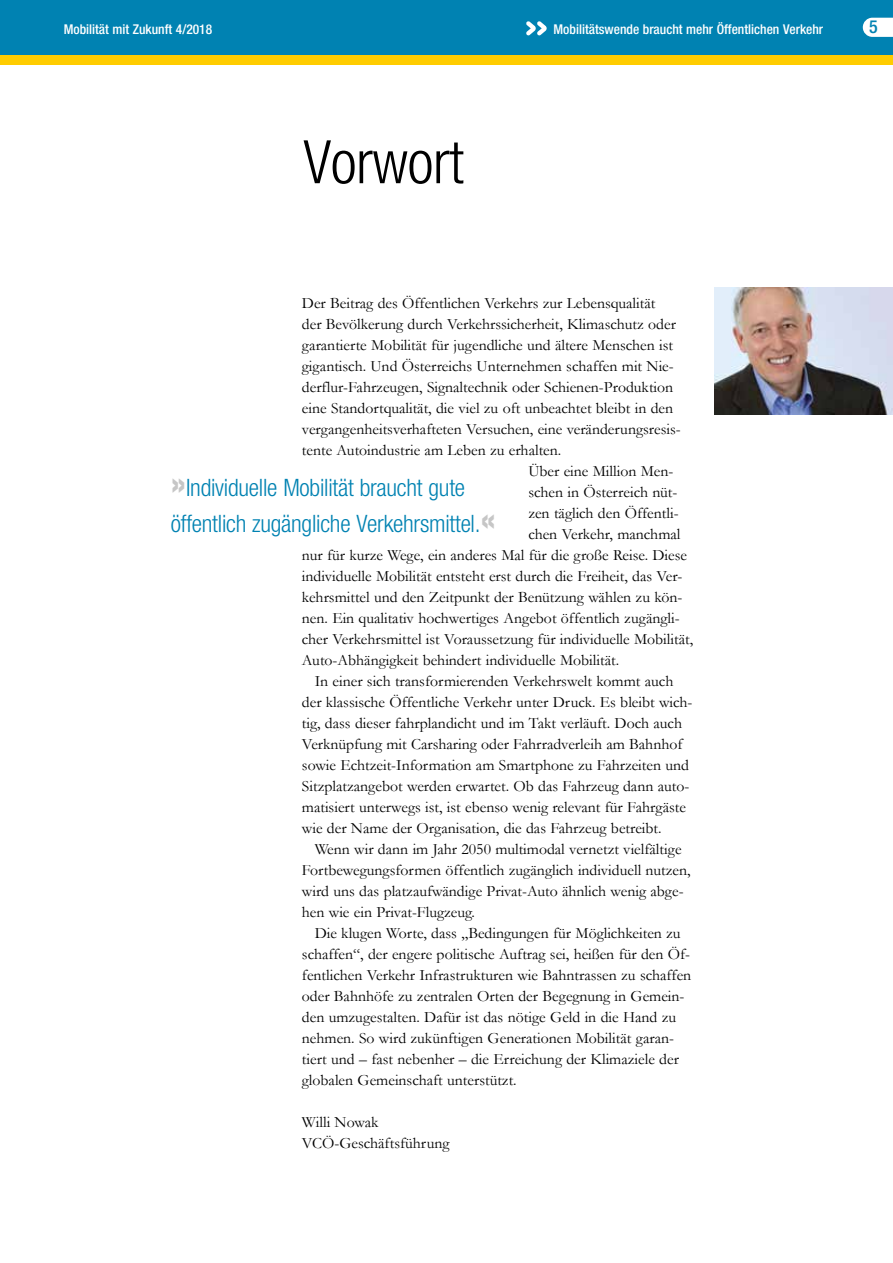
<style>
.page{position:relative;width:893px;height:1263px;background:#fff}
.page>*{position:absolute;margin:0;border:0;box-sizing:border-box;transform-origin:0 0}
.t1{font:300 condensed 60px "Helvetica Neue";letter-spacing:-.005em;color:#000}
.t2{font:300 condensed 24px/36px "Helvetica Neue";letter-spacing:-.01em;color:#0082b2}
.t3{font:500 condensed 18px "Helvetica Neue";color:#0082b2}
.t4{font:15.75px/21px "Garamond";color:#000}
.t5{font:500 condensed 13.5px "Helvetica Neue";color:#fff}
.s1{font-weight:700;font-size:36px;color:#c6c6c6}
</style>
<div class="page">
<div style="left:0;top:0;width:893px;height:55px;background:#0082b2"></div>
<div style="left:0;top:55px;width:893px;height:10px;background:#fc0"></div>
<svg style="left:863px;top:18px;width:30px;height:19px"></svg>
<svg style="left:526px;top:21px;width:21px;height:14px"></svg>
<img style="left:714px;top:287px;width:179px;height:127px">
<p class="t5" style="left:64px;top:21px;width:150px">Mobilität mit Zukunft 4/2018</p>
<p class="t5" style="left:554px;top:21px;width:271px">Mobilitätswende braucht mehr Öffentlichen Verkehr</p>
<p class="t3" style="left:869px;top:16px;width:10px">5</p>
<h1 class="t1" style="left:303px;top:128px;width:162px">Vorwort</h1>
<p class="t4" style="left:302px;top:292px;width:355px">Der Beitrag des Öffentlichen Verkehrs zur Lebensqualität</p>
<p class="t4" style="left:302px;top:313px;width:375px">der Bevölkerung durch Verkehrssicherheit, Klimaschutz oder</p>
<p class="t4" style="left:302px;top:334px;width:373px">garantierte Mobilität für jugendliche und ältere Menschen ist</p>
<p class="t4" style="left:302px;top:355px;width:373px">gigantisch. Und Österreichs Unternehmen schaffen mit Nie-</p>
<p class="t4" style="left:302px;top:376px;width:373px">derflur-Fahrzeugen, Signaltechnik oder Schienen-Produktion</p>
<p class="t4" style="left:302px;top:397px;width:373px">eine Standortqualität, die viel zu oft unbeachtet bleibt in den</p>
<p class="t4" style="left:302px;top:418px;width:380px">vergangenheitsverhafteten Versuchen, eine veränderungsresis-</p>
<p class="t4" style="left:302px;top:439px;width:261px">tente Autoindustrie am Leben zu erhalten.</p>
<p class="t4" style="left:528px;top:460px;width:147px">Über eine Million Men-</p>
<p class="t4" style="left:528px;top:481px;width:151px">schen in Österreich nüt-</p>
<p class="t4" style="left:528px;top:502px;width:152px">zen täglich den Öffentli-</p>
<p class="t4" style="left:528px;top:523px;width:154px">chen Verkehr, manchmal</p>
<p class="t4" style="left:302px;top:544px;width:387px">nur für kurze Wege, ein anderes Mal für die große Reise. Diese</p>
<p class="t4" style="left:302px;top:565px;width:382px">individuelle Mobilität entsteht erst durch die Freiheit, das Ver-</p>
<p class="t4" style="left:302px;top:586px;width:382px">kehrsmittel und den Zeitpunkt der Benützung wählen zu kön-</p>
<p class="t4" style="left:302px;top:607px;width:379px">nen. Ein qualitativ hochwertiges Angebot öffentlich zugängli-</p>
<p class="t4" style="left:302px;top:628px;width:393px">cher Verkehrsmittel ist Voraussetzung für individuelle Mobilität,</p>
<p class="t4" style="left:302px;top:649px;width:319px">Auto-Abhängigkeit behindert individuelle Mobilität.</p>
<p class="t4" style="left:315px;top:670px;width:360px">In einer sich transformierenden Verkehrswelt kommt auch</p>
<p class="t4" style="left:302px;top:691px;width:392px">der klassische Öffentliche Verkehr unter Druck. Es bleibt wich-</p>
<p class="t4" style="left:302px;top:712px;width:382px">tig, dass dieser fahrplandicht und im Takt verläuft. Doch auch</p>
<p class="t4" style="left:302px;top:733px;width:382px">Verknüpfung mit Carsharing oder Fahrradverleih am Bahnhof</p>
<p class="t4" style="left:302px;top:754px;width:389px">sowie Echtzeit-Information am Smartphone zu Fahrzeiten und</p>
<p class="t4" style="left:302px;top:775px;width:389px">Sitzplatzangebot werden erwartet. Ob das Fahrzeug dann auto-</p>
<p class="t4" style="left:302px;top:796px;width:386px">matisiert unterwegs ist, ist ebenso wenig relevant für Fahrgäste</p>
<p class="t4" style="left:302px;top:817px;width:361px">wie der Name der Organisation, die das Fahrzeug betreibt.</p>
<p class="t4" style="left:315px;top:838px;width:368px">Wenn wir dann im Jahr 2050 multimodal vernetzt vielfältige</p>
<p class="t4" style="left:302px;top:859px;width:390px">Fortbewegungsformen öffentlich zugänglich individuell nutzen,</p>
<p class="t4" style="left:302px;top:880px;width:383px">wird uns das platzaufwändige Privat-Auto ähnlich wenig abge-</p>
<p class="t4" style="left:302px;top:901px;width:175px">hen wie ein Privat-Flugzeug.</p>
<p class="t4" style="left:315px;top:922px;width:367px">Die klugen Worte, dass „Bedingungen für Möglichkeiten zu</p>
<p class="t4" style="left:302px;top:943px;width:390px">schaffen“, der engere politische Auftrag sei, heißen für den Öf-</p>
<p class="t4" style="left:302px;top:964px;width:391px">fentlichen Verkehr Infrastrukturen wie Bahntrassen zu schaffen</p>
<p class="t4" style="left:302px;top:985px;width:384px">oder Bahnhöfe zu zentralen Orten der Begegnung in Gemein-</p>
<p class="t4" style="left:302px;top:1006px;width:376px">den umzugestalten. Dafür ist das nötige Geld in die Hand zu</p>
<p class="t4" style="left:302px;top:1027px;width:374px">nehmen. So wird zukünftigen Generationen Mobilität garan-</p>
<p class="t4" style="left:302px;top:1048px;width:378px">tiert und – fast nebenher – die Erreichung der Klimaziele der</p>
<p class="t4" style="left:302px;top:1069px;width:216px">globalen Gemeinschaft unterstützt.</p>
<p class="t4" style="left:302px;top:1111px;width:149px">Willi Nowak<br>VCÖ-Geschäftsführung</p>
<h2 class="t2" style="left:171px;top:469px;width:326px"><span class="s1">»</span>Individuelle Mobilität braucht gute öffentlich zugängliche Verkehrsmittel.<span class="s1">«</span></h2>
</div>
